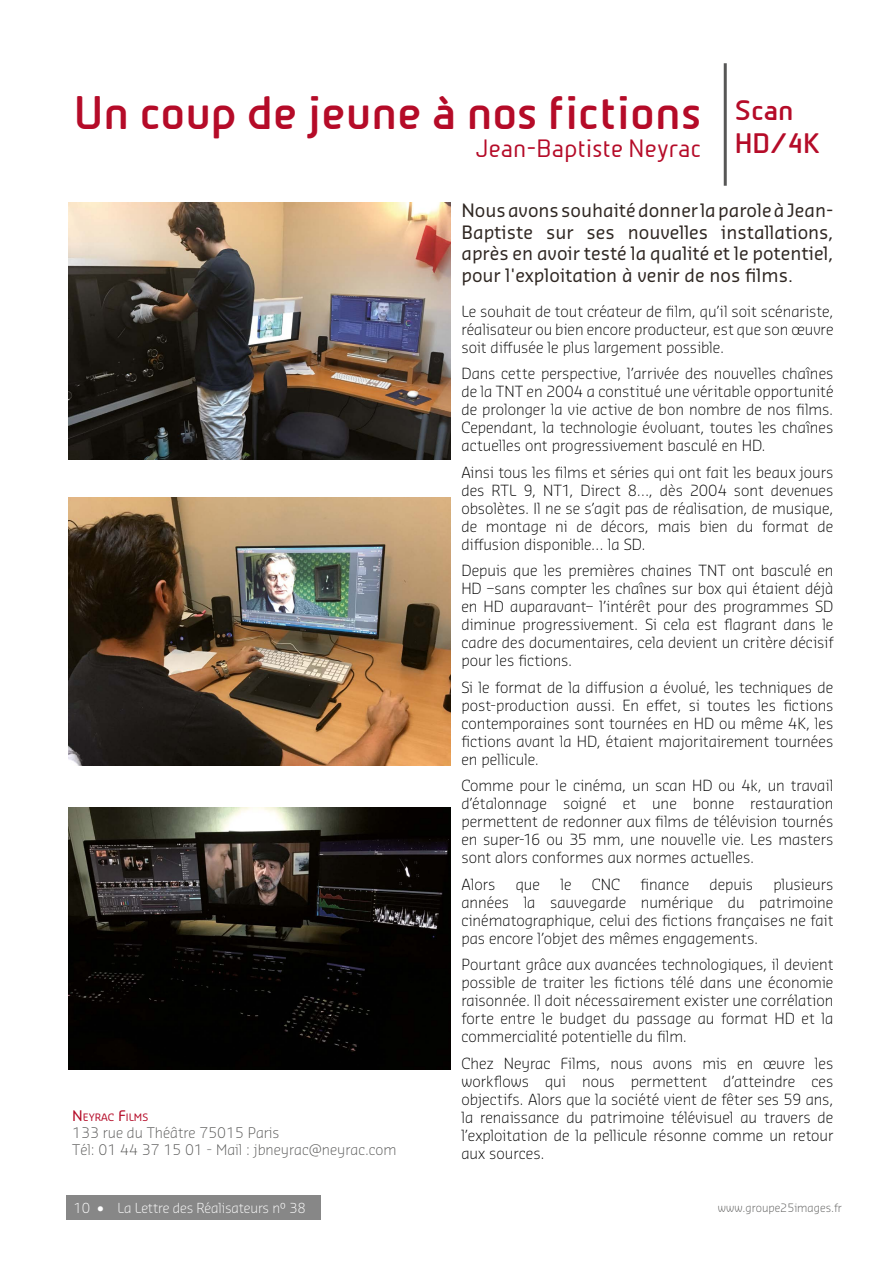
<style>
.page{position:relative;width:893px;height:1263px;background:#fff}
.page>*{position:absolute;margin:0;border:0;box-sizing:border-box;transform-origin:0 0}
.t1{font:700 45px "Beta Sans";color:#b50b28}
.t2{font:700 27px/32.4px "Beta Sans";color:#b50b28}
.t3{font:24px "Beta Sans";letter-spacing:-.005em;color:#b50b28}
.t4{font:18px/21.6px "Sansa Pro";color:#2f2722;text-align:justify}
.t5{font:300 15px/18px "Sansa Pro";color:#000;text-align:justify}
.t6{font:300 14.25px/17.1px "Sansa Pro";color:#575756}
.t7{font:300 13.5px "Sansa Pro";letter-spacing:-.01em;color:#fff}
.t8{font:300 11.25px "Sansa Pro";color:#575756}
.t9{font:10.05px "Sansa Pro";color:#b50b28}
.s1{font-size:14.25px}
</style>
<div class="page">
<div style="left:66px;top:1195px;width:255px;height:24px;background:#878787"></div>
<img style="left:68px;top:497px;width:383px;height:269px">
<img style="left:68px;top:203px;width:383px;height:256px">
<hr style="left:724px;top:63px;width:3px;height:123px;background:#575756">
<img style="left:68px;top:807px;width:383px;height:263px">
<h1 class="t1" style="left:74px;top:86px;width:629px">Un coup de jeune à nos fictions</h1>
<h3 class="t3" style="left:475px;top:135px;width:228px">Jean-Baptiste Neyrac</h3>
<h2 class="t2" style="left:735px;top:94px;width:87px">Scan<br>HD/4K</h2>
<p class="t9" style="left:72px;top:1110px;width:77px"><span class="s1">N</span> EYRAC <span class="s1">F</span>ILMS</p>
<p class="t6" style="left:72px;top:1124px;width:326px">133 rue du Théâtre 75015 Paris<br>Tél: 01 44 37 15 01 - Mail : jbneyrac@neyrac.com</p>
<p class="t4" style="left:461px;top:199px;width:374px">Nous avons souhaité donner la parole à Jean-Baptiste sur ses nouvelles installations, après en avoir testé la qualité et le potentiel, pour l'exploitation à venir de nos films.</p>
<p class="t5" style="left:461px;top:301px;width:374px">Le souhait de tout créateur de film, qu’il soit scénariste, réalisateur ou bien encore producteur, est que son œuvre soit diffusée le plus largement possible.</p>
<p class="t5" style="left:461px;top:364px;width:374px">Dans cette perspective, l’arrivée des nouvelles chaînes de la TNT en 2004 a constitué une véritable opportunité de prolonger la vie active de bon nombre de nos films.<br>Cependant, la technologie évoluant, toutes les chaînes actuelles ont progressivement basculé en HD.</p>
<p class="t5" style="left:461px;top:462px;width:374px">Ainsi tous les films et séries qui ont fait les beaux jours des RTL 9, NT1, Direct 8…, dès 2004 sont devenues obsolètes. Il ne se s’agit pas de réalisation, de musique, de montage ni de décors, mais bien du format de diffusion disponible… la SD.</p>
<p class="t5" style="left:461px;top:561px;width:374px">Depuis que les premières chaines TNT ont basculé en HD –sans compter les chaînes sur box qui étaient déjà en HD auparavant– l’intérêt pour des programmes SD diminue progressivement. Si cela est flagrant dans le cadre des documentaires, cela devient un critère décisif pour les fictions.</p>
<p class="t5" style="left:461px;top:677px;width:374px">Si le format de la diffusion a évolué, les techniques de post-production aussi. En effet, si toutes les fictions contemporaines sont tournées en HD ou même 4K, les fictions avant la HD, étaient majoritairement tournées en pellicule.</p>
<p class="t5" style="left:461px;top:776px;width:374px">Comme pour le cinéma, un scan HD ou 4k, un travail d’étalonnage soigné et une bonne restauration permettent de redonner aux films de télévision tournés en super-16 ou 35 mm, une nouvelle vie. Les masters sont alors conformes aux normes actuelles.</p>
<p class="t5" style="left:461px;top:874px;width:36px">Alors</p>
<p class="t5" style="left:516px;top:874px;width:26px">que</p>
<p class="t5" style="left:560px;top:874px;width:13px">le</p>
<p class="t5" style="left:592px;top:874px;width:30px">CNC</p>
<p class="t5" style="left:640px;top:874px;width:50px">finance</p>
<p class="t5" style="left:709px;top:874px;width:45px">depuis</p>
<p class="t5" style="left:461px;top:874px;width:374px;text-indent:312px">plusieurs années la sauvegarde numérique du patrimoine cinématographique, celui des fictions françaises ne fait pas encore l’objet des mêmes engagements.</p>
<p class="t5" style="left:461px;top:955px;width:374px">Pourtant grâce aux avancées technologiques, il devient possible de traiter les fictions télé dans une économie raisonnée. Il doit nécessairement exister une corrélation forte entre le budget du passage au format HD et la commercialité potentielle du film.</p>
<p class="t5" style="left:461px;top:1053px;width:374px">Chez Neyrac Films, nous avons mis en œuvre les workflows qui nous permettent d’atteindre ces objectifs. Alors que la société vient de fêter ses 59 ans, la renaissance du patrimoine télévisuel au travers de l’exploitation de la pellicule résonne comme un retour aux sources.</p>
<p class="t7" style="left:74px;top:1199px;width:234px">10 • La Lettre des Réalisateurs n° 38</p>
<p class="t8" style="left:718px;top:1200px;width:125px">www.groupe25images.fr</p>
</div>
